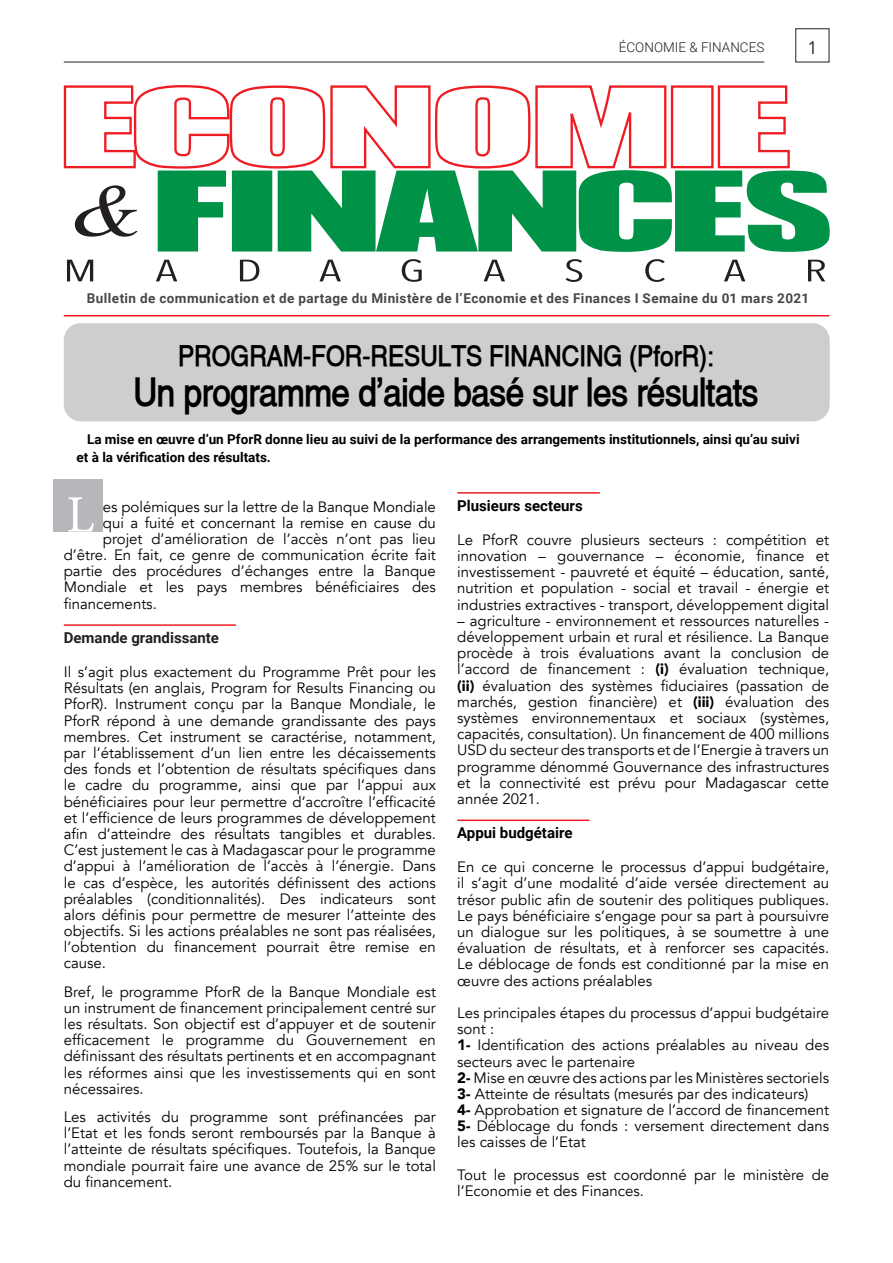
<style>
.page{position:relative;width:893px;height:1263px;background:#fff}
.page>*{position:absolute;margin:0;border:0;box-sizing:border-box;transform-origin:0 0}
.t1{font:52.5px "Minion Pro";color:#fff}
.Grand_Titre_Normal{font:700 condensed 39px "Alps";letter-spacing:-.01em;color:#000}
.TGrand_Titre_Normal{font:700 condensed 28.5px "Alps";color:#000}
.t2{font:18px "Avenir";color:#231f20}
.texte_courant{font:15px/16.2px "Avenir";color:#000;text-align:justify}
.Sous_titre_bold{font:700 15px "Roboto";color:#000}
.Sous_titre_bold-2{font:700 15px "Roboto";color:#231f20}
.Chapô{font:700 13.5px/18px "Roboto";color:#000}
.t3{font:700 13.5px "Roboto";letter-spacing:.035em;color:#231f20}
.t4{font:300 13.5px "Roboto";color:#231f20}
.s1{font-weight:900}
</style>
<div class="page">
<hr style="left:64px;top:62px;width:700px;height:1px;background:#231f20">
<svg style="left:67px;top:259px;width:758px;height:23px"></svg>
<svg style="left:158px;top:170px;width:672px;height:82px;fill:#009247"></svg>
<svg style="left:63px;top:85px;width:727px;height:84px"></svg>
<svg style="left:75px;top:185px;width:63px;height:52px"></svg>
<hr style="left:64px;top:315px;width:765px;height:1px;background:#ee1d23">
<div style="left:64px;top:323px;width:766px;height:98px;background:#cdced0;border-radius:17px"></div>
<hr style="left:64px;top:624px;width:172px;height:2px;background:#ee1d23">
<hr style="left:457px;top:492px;width:143px;height:2px;background:#ee1d23">
<hr style="left:457px;top:819px;width:132px;height:2px;background:#ee1d23">
<div style="left:54px;top:479px;width:49px;height:52px;background:#b6b7bb"></div>
<p class="t4" style="left:619px;top:38px;width:147px">ÉCONOMIE &amp; FINANCES</p>
<p class="t2" style="left:807px;top:37px;width:12px">1</p>
<p class="t3" style="left:87px;top:289px;width:724px">Bulletin de communication et de partage du Ministère de l’Economie et des Finances I Semaine du 01 mars 2021</p>
<p class="TGrand_Titre_Normal" style="left:178px;top:338px;width:537px">PROGRAM-FOR-RESULTS FINANCING (PforR):</p>
<p class="Grand_Titre_Normal" style="left:133px;top:369px;width:627px">Un programme d’aide basé sur les résultats</p>
<p class="Chapô" style="left:77px;top:430px;width:724px;text-indent:10px">La mise en œuvre d’un PforR donne lieu au suivi de la performance des arrangements institutionnels, ainsi qu’au suivi et à la vérification des résultats.</p>
<p class="t1" style="left:66px;top:480px;width:30px">L</p>
<p class="Sous_titre_bold" style="left:457px;top:495px;width:127px">Plusieurs secteurs</p>
<p class="texte_courant" style="left:457px;top:532px;width:373px">Le PforR couvre plusieurs secteurs : compétition et innovation – gouvernance – économie, finance et investissement - pauvreté et équité – éducation, santé, nutrition et population - social et travail - énergie et industries extractives - transport, développement digital</p>
<p class="texte_courant" style="left:457px;top:613px;width:373px">– agriculture - environnement et ressources naturelles - développement urbain et rural et résilience. La Banque procède à trois évaluations avant la conclusion de l’accord de financement : <span class="s1">(i)</span> évaluation technique, <span class="s1">(ii)</span> évaluation des systèmes fiduciaires (passation de marchés, gestion financière) et <span class="s1">(iii)</span> évaluation des systèmes environnementaux et sociaux (systèmes, capacités, consultation). Un financement de 400 millions USD du secteur des transports et de l’Energie à travers un programme dénommé Gouvernance des infrastructures et la connectivité est prévu pour Madagascar cette année 2021.</p>
<p class="Sous_titre_bold" style="left:457px;top:822px;width:117px">Appui budgétaire</p>
<p class="texte_courant" style="left:457px;top:859px;width:373px">En ce qui concerne le processus d’appui budgétaire, il s’agit d’une modalité d’aide versée directement au trésor public afin de soutenir des politiques publiques.<br>Le pays bénéficiaire s’engage pour sa part à poursuivre un dialogue sur les politiques, à se soumettre à une évaluation de résultats, et à renforcer ses capacités.<br>Le déblocage de fonds est conditionné par la mise en œuvre des actions préalables</p>
<p class="texte_courant" style="left:457px;top:1005px;width:373px">Les principales étapes du processus d’appui budgétaire sont :</p>
<p class="texte_courant" style="left:457px;top:1037px;width:373px"><span class="s1">1-</span> Identification des actions préalables au niveau des secteurs avec le partenaire</p>
<p class="texte_courant" style="left:457px;top:1070px;width:373px"><span class="s1">2-</span> Mise en œuvre des actions par les Ministères sectoriels</p>
<p class="texte_courant" style="left:457px;top:1086px;width:353px"><span class="s1">3-</span> Atteinte de résultats (mesurés par des indicateurs)</p>
<p class="texte_courant" style="left:457px;top:1102px;width:373px"><span class="s1">4-</span> Approbation et signature de l’accord de financement</p>
<p class="texte_courant" style="left:457px;top:1118px;width:373px"><span class="s1">5-</span> Déblocage du fonds : versement directement dans les caisses de l’Etat</p>
<p class="texte_courant" style="left:457px;top:1167px;width:373px">Tout le processus est coordonné par le ministère de l’Economie et des Finances.</p>
<p class="texte_courant" style="left:103px;top:498px;width:335px">es polémiques sur la lettre de la Banque Mondiale</p>
<p class="texte_courant" style="left:103px;top:515px;width:335px">qui a fuité et concernant la remise en cause du</p>
<p class="texte_courant" style="left:103px;top:531px;width:334px">projet d’amélioration de l’accès n’ont pas lieu</p>
<p class="texte_courant" style="left:64px;top:547px;width:374px">d’être. En fait, ce genre de communication écrite fait</p>
<p class="texte_courant" style="left:64px;top:563px;width:374px">partie des procédures d’échanges entre la Banque</p>
<p class="texte_courant" style="left:64px;top:579px;width:374px">Mondiale et les pays membres bénéficiaires des</p>
<p class="texte_courant" style="left:64px;top:596px;width:95px">financements.</p>
<p class="Sous_titre_bold-2" style="left:64px;top:627px;width:157px">Demande grandissante</p>
<p class="texte_courant" style="left:64px;top:664px;width:374px">Il s’agit plus exactement du Programme Prêt pour les Résultats (en anglais, Program for Results Financing ou PforR). Instrument conçu par la Banque Mondiale, le PforR répond à une demande grandissante des pays membres. Cet instrument se caractérise, notamment, par l’établissement d’un lien entre les décaissements des fonds et l’obtention de résultats spécifiques dans le cadre du programme, ainsi que par l’appui aux bénéficiaires pour leur permettre d’accroître l’efficacité et l’efficience de leurs programmes de développement afin d’atteindre des résultats tangibles et durables.<br>C’est justement le cas à Madagascar pour le programme d’appui à l’amélioration de l’accès à l’énergie. Dans le cas d’espèce, les autorités définissent des actions préalables (conditionnalités). Des indicateurs sont alors définis pour permettre de mesurer l’atteinte des objectifs. Si les actions préalables ne sont pas réalisées, l’obtention du financement pourrait être remise en cause.</p>
<p class="texte_courant" style="left:64px;top:984px;width:374px">Bref, le programme PforR de la Banque Mondiale est un instrument de financement principalement centré sur les résultats. Son objectif est d’appuyer et de soutenir efficacement le programme du Gouvernement en définissant des résultats pertinents et en accompagnant les réformes ainsi que les investissements qui en sont nécessaires.</p>
<p class="texte_courant" style="left:64px;top:1109px;width:374px">Les activités du programme sont préfinancées par l’Etat et les fonds seront remboursés par la Banque à l’atteinte de résultats spécifiques. Toutefois, la Banque mondiale pourrait faire une avance de 25% sur le total du financement.</p>
</div>
